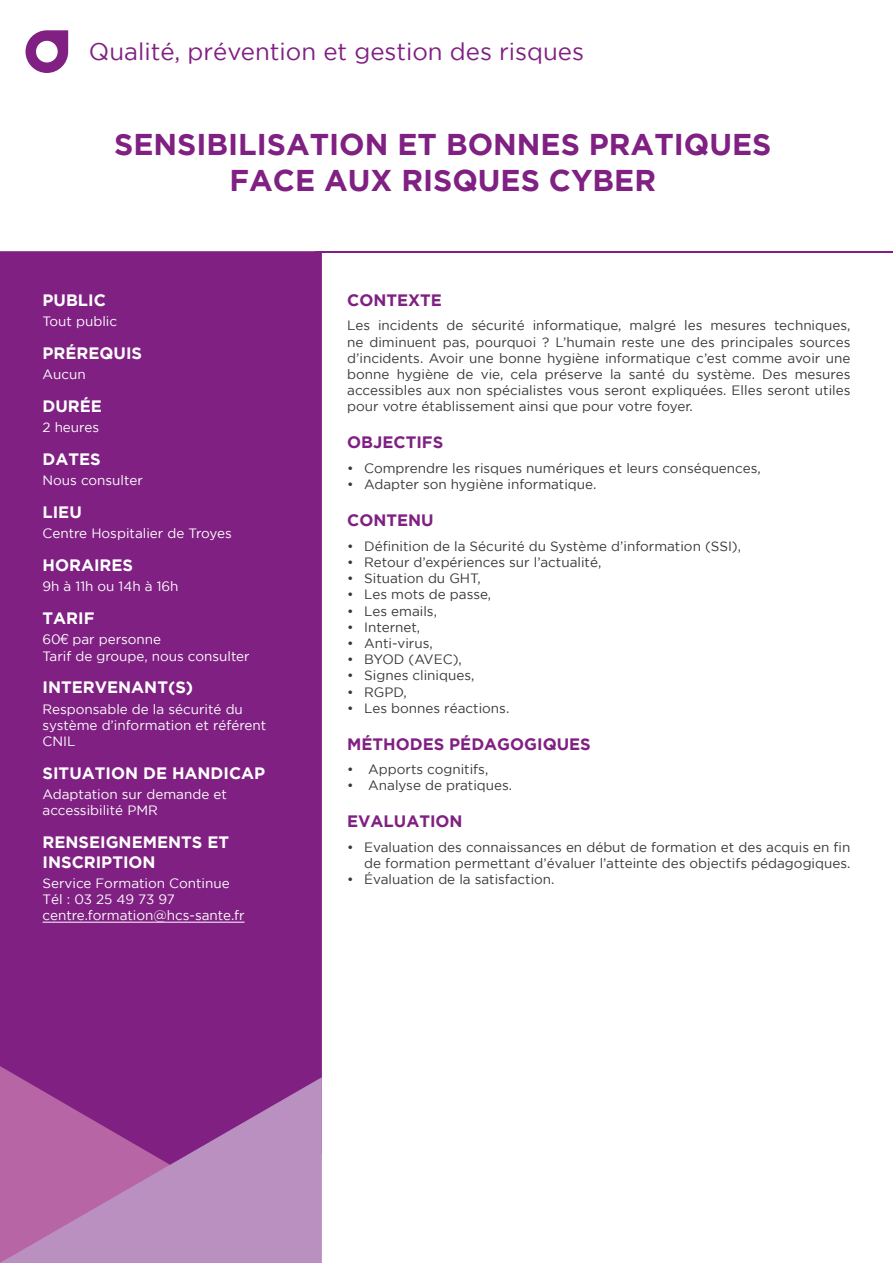
<style>
.page{position:relative;width:893px;height:1263px;background:#fff}
.page>*{position:absolute;margin:0;border:0;box-sizing:border-box;transform-origin:0 0}
.Titre_formation{font:700 30px/36px "Gotham";color:#7f2082;text-align:center}
.t1{font:24px "Gotham";color:#7f2082}
.Titre_blanc_gauche{font:700 16.5px/19.8px "Gotham";color:#fff}
.Titre_bleu{font:700 16.5px "Gotham";color:#7f2082}
.t2{font:13.5px/16.2px "Gotham";color:#393837;text-align:justify}
.Texte_blanc_gauche{font:13.5px/16.2px "Gotham";color:#fff}
.s1{font-family:"Te X Gyre Adventor"}
</style>
<div class="page">
<div style="left:0;top:251px;width:322px;height:826px;background:#7f2082"></div>
<svg style="left:26px;top:30px;width:42px;height:43px"></svg>
<div style="left:0;top:1066px;width:172px;height:11px;background:#7f2082"></div>
<svg style="left:0;top:1077px;width:322px;height:186px;background:#ab6aaa"></svg>
<hr style="left:316px;top:251px;width:577px;height:2px;background:#7f2082">
<hr style="left:43px;top:922px;width:202px;height:1px;background:#fff">
<h2 class="t1" style="left:89px;top:39px;width:497px">Qualité, prévention et gestion des risques</h2>
<p class="Titre_formation" style="left:114px;top:126px;width:659px">SENSIBILISATION ET BONNES PRATIQUES<br>FACE AUX RISQUES CYBER</p>
<p class="Titre_blanc_gauche" style="left:43px;top:290px;width:65px">PUBLIC</p>
<p class="Texte_blanc_gauche" style="left:43px;top:313px;width:76px">Tout public</p>
<p class="Titre_blanc_gauche" style="left:43px;top:343px;width:101px">PRÉREQUIS</p>
<p class="Texte_blanc_gauche" style="left:43px;top:366px;width:45px">Aucun</p>
<p class="Titre_blanc_gauche" style="left:43px;top:396px;width:61px">DURÉE</p>
<p class="Texte_blanc_gauche" style="left:43px;top:419px;width:58px">2 heures</p>
<p class="Titre_blanc_gauche" style="left:43px;top:449px;width:60px">DATES</p>
<p class="Texte_blanc_gauche" style="left:43px;top:472px;width:102px">Nous consulter</p>
<p class="Titre_blanc_gauche" style="left:43px;top:502px;width:41px">LIEU</p>
<p class="Texte_blanc_gauche" style="left:43px;top:525px;width:191px">Centre Hospitalier de Troyes</p>
<p class="Titre_blanc_gauche" style="left:43px;top:555px;width:92px">HORAIRES</p>
<p class="Texte_blanc_gauche" style="left:43px;top:578px;width:138px">9h à 11h ou 14h à 16h</p>
<p class="Titre_blanc_gauche" style="left:43px;top:608px;width:54px">TARIF</p>
<p class="Texte_blanc_gauche" style="left:43px;top:631px;width:120px">60<span class="s1">€</span> par personne</p>
<p class="Texte_blanc_gauche" style="left:43px;top:647px;width:209px">Tarif de groupe, nous consulter</p>
<p class="Titre_blanc_gauche" style="left:43px;top:677px;width:152px">INTERVENANT(S)</p>
<p class="Texte_blanc_gauche" style="left:43px;top:700px;width:225px">Responsable de la sécurité du système d’information et référent<br>CNIL</p>
<p class="Titre_blanc_gauche" style="left:43px;top:762px;width:224px">SITUATION DE HANDICAP</p>
<p class="Texte_blanc_gauche" style="left:43px;top:786px;width:186px">Adaptation sur demande et accessibilité PMR</p>
<p class="Titre_blanc_gauche" style="left:43px;top:831px;width:188px">RENSEIGNEMENTS ET<br>INSCRIPTION</p>
<p class="Texte_blanc_gauche" style="left:43px;top:875px;width:189px">Service Formation Continue</p>
<p class="Texte_blanc_gauche" style="left:43px;top:891px;width:134px">Tél : 03 25 49 73 97</p>
<p class="Texte_blanc_gauche" style="left:43px;top:907px;width:204px">centre.formation@hcs-sante.fr</p>
<p class="Titre_bleu" style="left:347px;top:290px;width:96px">CONTEXTE</p>
<p class="t2" style="left:347px;top:317px;width:505px">Les incidents de sécurité informatique, malgré les mesures techniques, ne diminuent pas, pourquoi ? L’humain reste une des principales sources d’incidents. Avoir une bonne hygiène informatique c’est comme avoir une bonne hygiène de vie, cela préserve la santé du système. Des mesures accessibles aux non spécialistes vous seront expliquées. Elles seront utiles pour votre établissement ainsi que pour votre foyer.</p>
<p class="Titre_bleu" style="left:347px;top:433px;width:98px">OBJECTIFS</p>
<p class="t2" style="left:347px;top:460px;width:415px">• Comprendre les risques numériques et leurs conséquences,</p>
<p class="t2" style="left:347px;top:476px;width:251px">• Adapter son hygiène informatique.</p>
<p class="Titre_bleu" style="left:347px;top:511px;width:88px">CONTENU</p>
<p class="t2" style="left:347px;top:538px;width:395px">• Définition de la Sécurité du Système d’information (SSI),</p>
<p class="t2" style="left:347px;top:554px;width:256px">• Retour d’expériences sur l’actualité,</p>
<p class="t2" style="left:347px;top:570px;width:135px">• Situation du GHT,</p>
<p class="t2" style="left:347px;top:586px;width:146px">• Les mots de passe,</p>
<p class="t2" style="left:347px;top:602px;width:91px">• Les emails,</p>
<p class="t2" style="left:347px;top:619px;width:75px">• Internet,</p>
<p class="t2" style="left:347px;top:635px;width:87px">• Anti-virus,</p>
<p class="t2" style="left:347px;top:651px;width:116px">• BYOD (AVEC),</p>
<p class="t2" style="left:347px;top:667px;width:129px">• Signes cliniques,</p>
<p class="t2" style="left:347px;top:683px;width:61px">• RGPD,</p>
<p class="t2" style="left:347px;top:700px;width:164px">• Les bonnes réactions.</p>
<p class="Titre_bleu" style="left:347px;top:734px;width:245px">MÉTHODES PÉDAGOGIQUES</p>
<p class="t2" style="left:347px;top:761px;width:143px">• Apports cognitifs,</p>
<p class="t2" style="left:347px;top:777px;width:167px">• Analyse de pratiques.</p>
<p class="Titre_bleu" style="left:347px;top:812px;width:117px">EVALUATION</p>
<p class="t2" style="left:347px;top:839px;width:505px;text-align:right">• Evaluation des connaissances en début de formation et des acquis en fin de formation permettant d’évaluer l’atteinte des objectifs pédagogiques.</p>
<p class="t2" style="left:347px;top:871px;width:209px">• Évaluation de la satisfaction.</p>
</div>
